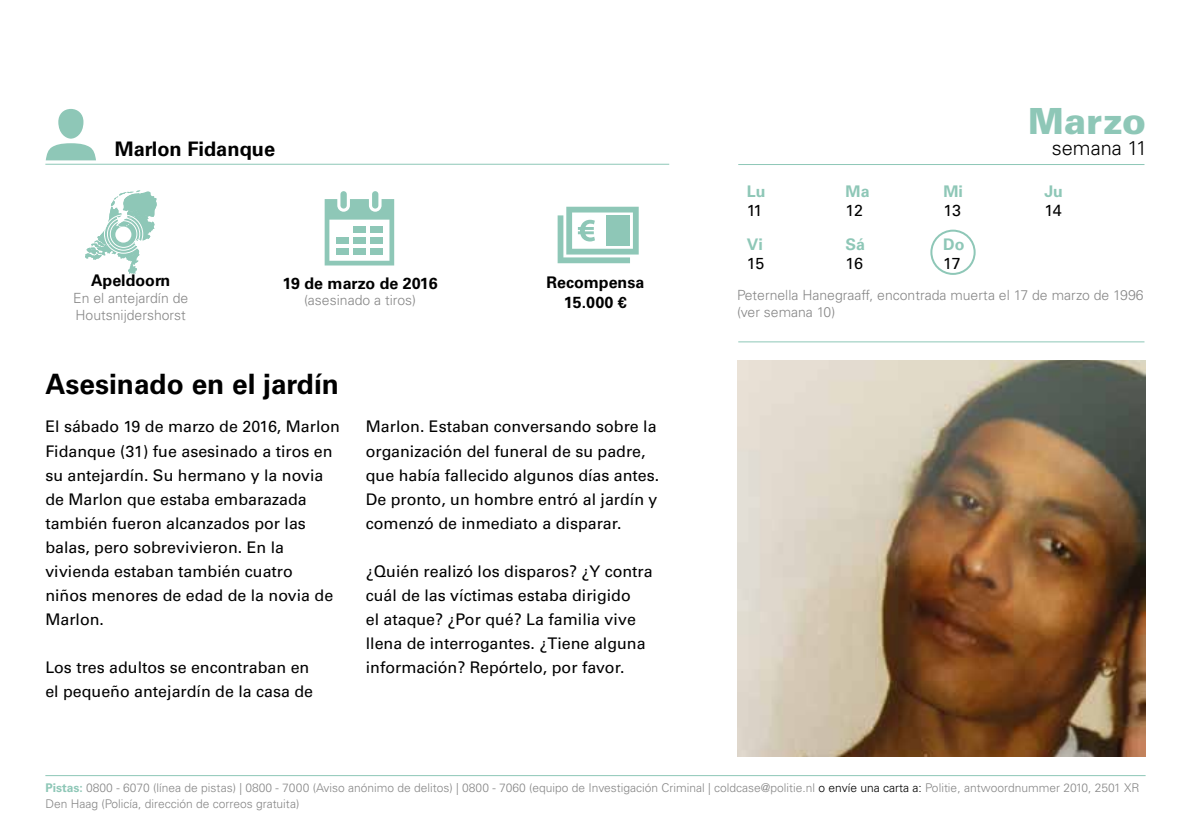
<style>
.page{position:relative;width:1191px;height:840px;background:#fff}
.page>*{position:absolute;margin:0;border:0;box-sizing:border-box;transform-origin:0 0}
.t1{font:900 36px "Univers LT Std";color:#8ec7b7}
.t2{font:700 28px "Univers LT Std";color:#000}
.t3{font:700 20px "Univers LT Std";color:#000}
.t4{font:300 20px "Univers LT Std";color:#000}
.t5{font:16px/24px "Univers LT Std";color:#000}
.t6{font:700 16px/19.2px "Univers LT Std";color:#000;text-align:center}
.t7{font:700 16px "Univers LT Std";color:#8ec7b7}
.t8{font:300 14px/16.8px "Univers LT Std";color:#878787}
.t9{font:300 12px/16px "Univers LT Std";color:#878787}
.s1{font-weight:700;color:#8ec7b7}
.s2{color:#000}
</style>
<div class="page">
<img style="left:737px;top:360px;width:408px;height:396px">
<hr style="left:738px;top:164px;width:406px;height:1px;background:#8ec7b7">
<hr style="left:45px;top:774px;width:1100px;height:1px;background:#8ec7b7">
<hr style="left:45px;top:164px;width:624px;height:1px;background:#8ec7b7">
<svg style="left:46px;top:143px;width:50px;height:17px"></svg>
<div style="left:58px;top:109px;width:25px;height:30px;background:#8ec7b7;border-radius:13px"></div>
<svg style="left:85px;top:190px;width:72px;height:83px"></svg>
<div style="left:115px;top:226px;width:16px;height:16px;background:#fff;border-radius:50%"></div>
<svg style="left:325px;top:199px;width:69px;height:66px"></svg>
<div style="left:340px;top:191px;width:7px;height:17px;background:#8ec7b7;border-radius:3px"></div>
<div style="left:372px;top:191px;width:6px;height:17px;background:#8ec7b7;border-radius:3px"></div>
<svg style="left:557px;top:206px;width:81px;height:57px"></svg>
<hr style="left:738px;top:341px;width:406px;height:1px;background:#8ec7b7">
<div style="left:930px;top:229px;width:45px;height:46px;border:2px solid #8ec7b7;border-radius:50%"></div>
<p class="t3" style="left:115px;top:137px;width:162px">Marlon Fidanque</p>
<p class="t7" style="left:747px;top:182px;width:20px">Lu</p>
<p class="t5" style="left:747px;top:198px;width:17px">11</p>
<p class="t7" style="left:747px;top:235px;width:17px">Vi</p>
<p class="t5" style="left:747px;top:251px;width:19px">15</p>
<p class="t7" style="left:845px;top:182px;width:25px">Ma</p>
<p class="t5" style="left:845px;top:199px;width:19px">12</p>
<p class="t7" style="left:845px;top:235px;width:21px">Sá</p>
<p class="t5" style="left:845px;top:251px;width:19px">16</p>
<p class="t7" style="left:943px;top:182px;width:21px">Mi</p>
<p class="t5" style="left:943px;top:198px;width:19px">13</p>
<p class="t7" style="left:943px;top:235px;width:23px">Do</p>
<p class="t5" style="left:943px;top:251px;width:19px">17</p>
<h1 class="t1" style="left:1028px;top:98px;width:120px">Marzo</h1>
<p class="t4" style="left:1051px;top:136px;width:97px">semana 11</p>
<p class="t7" style="left:1044px;top:182px;width:20px">Ju</p>
<p class="t5" style="left:1044px;top:198px;width:19px">14</p>
<p class="t6" style="left:91px;top:271px;width:81px">Apeldoorn</p>
<p class="t8" style="left:73px;top:289px;width:117px">En el antejardín de<br>Houtsnijdershorst</p>
<p class="t8" style="left:737px;top:287px;width:408px">Peternella Hanegraaff, encontrada muerta el 17 de marzo de 1996 (ver semana 10)</p>
<p class="t6" style="left:546px;top:273px;width:99px">Recompensa<br>15.000 €</p>
<p class="t6" style="left:282px;top:273px;width:156px">19 de marzo de 2016</p>
<p class="t8" style="left:304px;top:292px;width:114px">(asesinado a tiros)</p>
<h2 class="t2" style="left:45px;top:367px;width:295px">Asesinado en el jardín</h2>
<p class="t5" style="left:45px;top:414px;width:296px">El sábado 19 de marzo de 2016, Marlon<br>Fidanque (31) fue asesinado a tiros en su antejardín. Su hermano y la novia de Marlon que estaba embarazada también fueron alcanzados por las balas, pero sobrevivieron. En la vivienda estaban también cuatro<br>niños menores de edad de la novia de<br>Marlon.</p>
<p class="t5" style="left:45px;top:654px;width:269px">Los tres adultos se encontraban en el pequeño antejardín de la casa de</p>
<p class="t5" style="left:366px;top:414px;width:295px">Marlon. Estaban conversando sobre la organización del funeral de su padre, que había fallecido algunos días antes.<br>De pronto, un hombre entró al jardín y comenzó de inmediato a disparar.</p>
<p class="t5" style="left:366px;top:558px;width:288px">¿Quién realizó los disparos? ¿Y contra cuál de las víctimas estaba dirigido<br>el ataque? ¿Por qué? La familia vive llena de interrogantes. ¿Tiene alguna información? Repórtelo, por favor.</p>
<p class="t9" style="left:45px;top:779px;width:1095px"><span class="s1">Pistas:</span> 0800 - 6070 (línea de pistas) | 0800 - 7000 (Aviso anónimo de delitos) | 0800 - 7060 (equipo de Investigación Criminal | coldcase@politie.nl <span class="s2">o envíe una carta a:</span> Politie, antwoordnummer 2010, 2501 XR<br>Den Haag (Policía, dirección de correos gratuita)</p>
</div>
